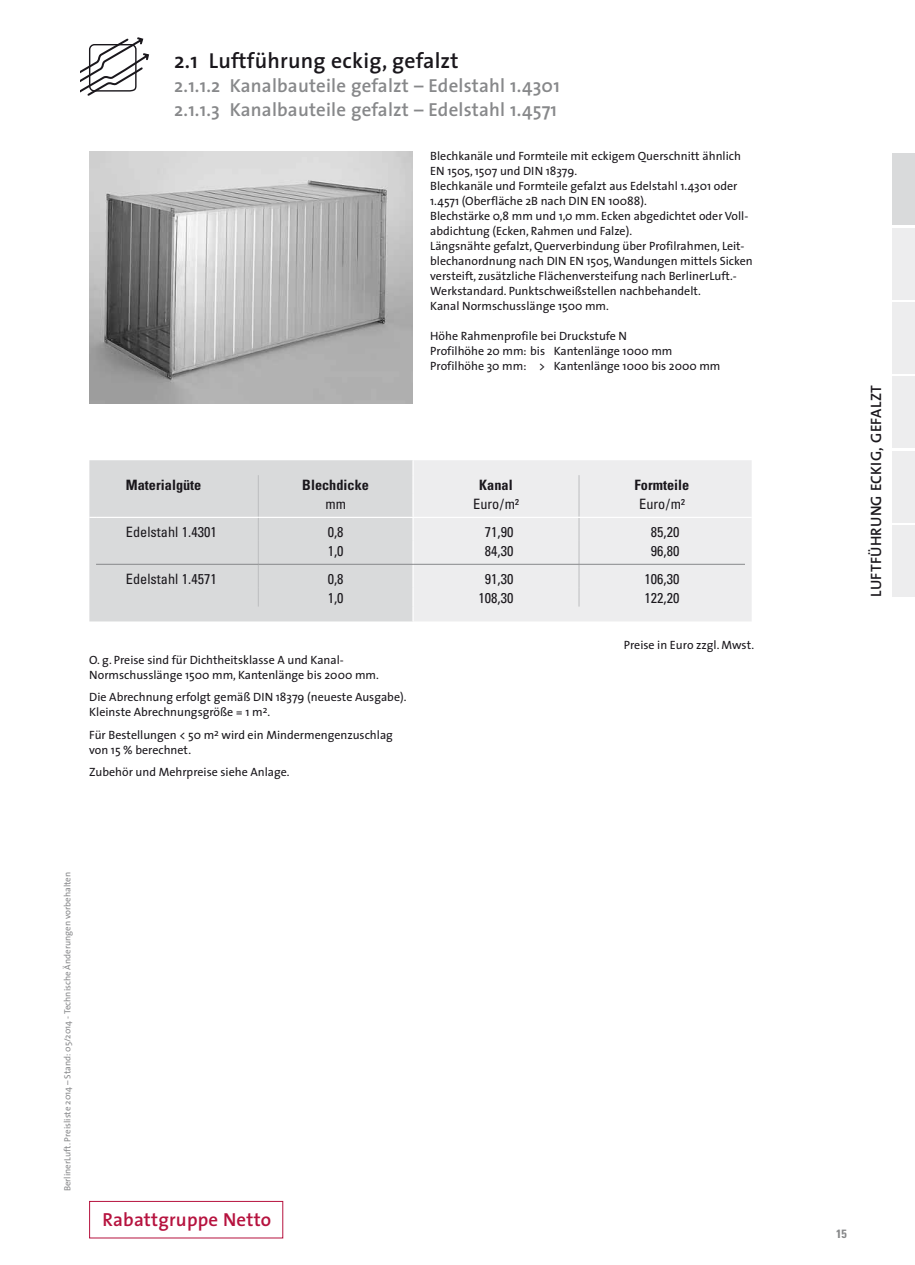
<style>
.page{position:relative;width:915px;height:1265px;background:#fff}
.page>*{position:absolute;margin:0;border:0;box-sizing:border-box;transform-origin:0 0}
.t1{font:600 21.75px "The Sans";letter-spacing:.01em;color:#1a171c}
.t2{font:600 18.9px/24px "The Sans";letter-spacing:.01em;color:#87888a}
.t3{font:600 18.9px "The Sans";letter-spacing:.01em;color:#b6123e}
.t4{font:600 15px "The Sans";letter-spacing:.02em;color:#1a171c}
.t5{font:condensed 14.25px "Univers";color:#1a171c}
.t6{font:700 condensed 14.25px "Univers";color:#1a171c}
.t7{font:12px/15px "The Sans";color:#1a171c}
.t8{font:700 condensed 12px "Univers";color:#87888a}
.t9{font:9px "The Sans";color:#87888a}
</style>
<div class="page">
<div style="left:89px;top:1200px;width:194px;height:37px;border:1px solid #b6123e"></div>
<div style="left:892px;top:154px;width:22px;height:71px;background:#d9dadb"></div>
<div style="left:892px;top:228px;width:22px;height:71px;background:#ededee"></div>
<div style="left:892px;top:302px;width:22px;height:72px;background:#ededee"></div>
<div style="left:892px;top:376px;width:22px;height:72px;background:#ededee"></div>
<div style="left:892px;top:451px;width:22px;height:71px;background:#ededee"></div>
<div style="left:892px;top:525px;width:22px;height:71px;background:#ededee"></div>
<img style="left:90px;top:151px;width:322px;height:252px">
<svg style="left:81px;top:37px;width:69px;height:59px"></svg>
<div style="left:89px;top:460px;width:323px;height:161px;background:#d9dadb"></div>
<div style="left:413px;top:460px;width:338px;height:161px;background:#ededee"></div>
<svg style="left:89px;top:516px;width:7px;height:2px"></svg>
<hr style="left:96px;top:516px;width:162px;height:2px;background:#fff">
<hr style="left:258px;top:516px;width:155px;height:2px;background:#fff">
<hr style="left:413px;top:516px;width:166px;height:2px;background:#fff">
<hr style="left:579px;top:516px;width:165px;height:2px;background:#fff">
<svg style="left:744px;top:516px;width:7px;height:2px"></svg>
<svg style="left:258px;top:475px;width:1px;height:131px"></svg>
<svg style="left:578px;top:475px;width:1px;height:131px"></svg>
<svg style="left:412px;top:460px;width:1px;height:161px"></svg>
<hr style="left:96px;top:564px;width:162px;height:1px;background:#87888a">
<hr style="left:258px;top:564px;width:155px;height:1px;background:#87888a">
<hr style="left:413px;top:564px;width:166px;height:1px;background:#87888a">
<hr style="left:579px;top:564px;width:165px;height:1px;background:#87888a">
<h1 class="t1" style="left:174px;top:43px;width:286px">2.1 Luftführung eckig, gefalzt</h1>
<h2 class="t2" style="left:174px;top:73px;width:387px">2.1.1.2 Kanalbauteile gefalzt – Edelstahl 1.4301<br>2.1.1.3 Kanalbauteile gefalzt – Edelstahl 1.4571</h2>
<p class="t7" style="left:430px;top:148px;width:324px">Blechkanäle und Formteile mit eckigem Querschnitt ähnlich EN 1505, 1507 und DIN 18379.<br>Blechkanäle und Formteile gefalzt aus Edelstahl 1.4301 oder 1.4571 (Oberfläche 2B nach DIN EN 10088).<br>Blechstärke 0,8 mm und 1,0 mm. Ecken abgedichtet oder Voll&shy;abdichtung (Ecken, Rahmen und Falze).<br>Längsnähte gefalzt, Querverbindung über Profilrahmen, Leit&shy;blechanordnung nach DIN EN 1505, Wandungen mittels Sicken versteift, zusätzliche Flächenversteifung nach BerlinerLuft.- Werkstandard. Punktschweißstellen nachbehandelt.<br>Kanal Normschusslänge 1500 mm.</p>
<p class="t7" style="left:430px;top:328px;width:292px">Höhe Rahmenprofile bei Druckstufe N<br>Profilhöhe 20 mm: bis Kantenlänge 1000 mm<br>Profilhöhe 30 mm: &gt; Kantenlänge 1000 bis 2000 mm</p>
<p class="t6" style="left:126px;top:476px;width:77px">Materialgüte</p>
<p class="t6" style="left:302px;top:476px;width:68px">Blechdicke</p>
<p class="t6" style="left:479px;top:476px;width:35px">Kanal</p>
<p class="t6" style="left:634px;top:476px;width:56px">Formteile</p>
<p class="t5" style="left:325px;top:495px;width:22px">mm</p>
<p class="t5" style="left:473px;top:495px;width:47px">Euro/m²</p>
<p class="t5" style="left:639px;top:495px;width:47px">Euro/m²</p>
<p class="t5" style="left:126px;top:523px;width:92px">Edelstahl 1.4301</p>
<p class="t5" style="left:327px;top:523px;width:17px">0,8</p>
<p class="t5" style="left:484px;top:523px;width:30px">71,90</p>
<p class="t5" style="left:650px;top:523px;width:30px">85,20</p>
<p class="t5" style="left:327px;top:542px;width:17px">1,0</p>
<p class="t5" style="left:484px;top:542px;width:30px">84,30</p>
<p class="t5" style="left:650px;top:542px;width:30px">96,80</p>
<p class="t5" style="left:126px;top:570px;width:92px">Edelstahl 1.4571</p>
<p class="t5" style="left:327px;top:570px;width:17px">0,8</p>
<p class="t5" style="left:484px;top:570px;width:30px">91,30</p>
<p class="t5" style="left:644px;top:570px;width:36px">106,30</p>
<p class="t5" style="left:327px;top:588px;width:17px">1,0</p>
<p class="t5" style="left:478px;top:588px;width:36px">108,30</p>
<p class="t5" style="left:644px;top:588px;width:36px">122,20</p>
<p class="t7" style="left:623px;top:636px;width:132px">Preise in Euro zzgl. Mwst.</p>
<p class="t7" style="left:89px;top:651px;width:291px">O. g. Preise sind für Dichtheitsklasse A und Kanal-<br>Normschusslänge 1500 mm, Kantenlänge bis 2000 mm.</p>
<p class="t7" style="left:89px;top:689px;width:318px">Die Abrechnung erfolgt gemäß DIN 18379 (neueste Ausgabe).<br>Kleinste Abrechnungsgröße = 1 m<sup>2</sup>.</p>
<p class="t7" style="left:89px;top:726px;width:305px">Für Bestellungen &lt; 50 m<sup>2</sup> wird ein Mindermengenzuschlag von 15 % berechnet.</p>
<p class="t7" style="left:89px;top:764px;width:202px">Zubehör und Mehrpreise siehe Anlage.</p>
<p class="t9" style="left:60px;top:1191px;width:321px;rotate:-90deg">BerlinerLuft. Preisliste 2014 – Stand: 05/2014 - Technische Änderungen vorbehalten</p>
<h2 class="t3" style="left:102px;top:1203px;width:170px">Rabattgruppe Netto</h2>
<p class="t4" style="left:863px;top:596px;width:213px;rotate:-90deg">LUFTFÜHRUNG ECKIG, GEFALZT</p>
<p class="t8" style="left:835px;top:1225px;width:12px">15</p>
</div>
